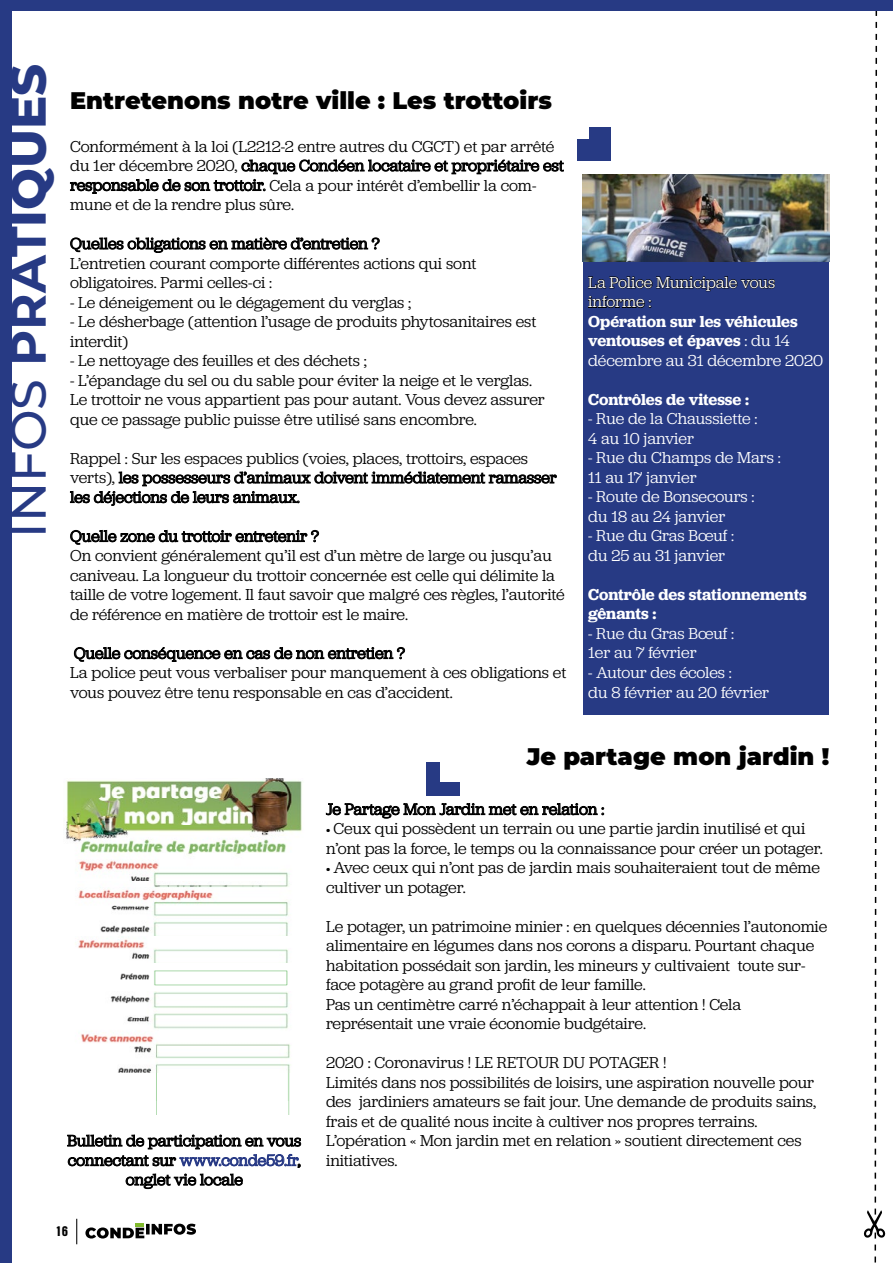
<style>
.page{position:relative;width:893px;height:1263px;background:#fff}
.page>*{position:absolute;margin:0;border:0;box-sizing:border-box;transform-origin:0 0}
.t1{font:500 49.5px "Montserrat";color:#273a84}
.t2{font:900 24px "Montserrat";color:#000}
.t3{font:16.5px/19.5px "Jubilat";color:#000}
.t4{font:16.5px/19.5px "Jubilat";color:#fff}
.t5{font:600 16.5px/19.5px "Jubilat";letter-spacing:-.005em;color:#fff}
.t6{font:900 13.5px "Nimbus San Con L";color:#000}
.s1{font-weight:700}
.s2{font-weight:800}
.s3{font-weight:400}
.s4{color:#273a84}
.s5{font-size:14.25px}
</style>
<div class="page">
<div style="left:583px;top:176px;width:245px;height:538px;background:#273a84"></div>
<svg style="left:864px;top:11px;width:21px;height:1252px"></svg>
<svg style="left:85px;top:1224px;width:111px;height:14px"></svg>
<div style="left:0;top:0;width:11px;height:1263px;background:#273a84"></div>
<div style="left:0;top:0;width:892px;height:11px;background:#273a84"></div>
<svg style="left:76px;top:1219px;width:1px;height:25px"></svg>
<div style="left:578px;top:128px;width:33px;height:33px;background:#273a84"></div>
<div style="left:70px;top:86px;width:518px;height:53px;background:#fff"></div>
<svg style="left:70px;top:159px;width:494px;height:35px"></svg>
<svg style="left:70px;top:237px;width:310px;height:16px"></svg>
<svg style="left:70px;top:471px;width:487px;height:35px"></svg>
<svg style="left:70px;top:529px;width:249px;height:16px"></svg>
<svg style="left:74px;top:647px;width:331px;height:15px"></svg>
<div style="left:427px;top:762px;width:33px;height:33px;background:#273a84"></div>
<div style="left:440px;top:742px;width:389px;height:40px;background:#fff"></div>
<svg style="left:326px;top:803px;width:278px;height:15px"></svg>
<svg style="left:67px;top:1134px;width:234px;height:55px"></svg>
<svg style="left:588px;top:276px;width:187px;height:32px"></svg>
<img style="left:583px;top:175px;width:246px;height:87px">
<img style="left:66px;top:779px;width:236px;height:335px">
<h1 class="t1" style="left:-6px;top:538px;width:475px;rotate:-90deg">INFOS <span class="s1">PRAT</span><span class="s2">IQUES</span></h1>
<h2 class="t2" style="left:70px;top:83px;width:483px">Entretenons notre ville : Les trottoirs</h2>
<p class="t3" style="left:70px;top:136px;width:495px">Conformément à la loi (L2212-2 entre autres du CGCT) et par arrêté du 1er décembre 2020, chaque Condéen locataire et propriétaire est responsable de son trottoir. Cela a pour intérêt d’embellir la com&shy;mune et de la rendre plus sûre.</p>
<p class="t3" style="left:70px;top:233px;width:408px">Quelles obligations en matière d’entretien ?<br>L’entretien courant comporte différentes actions qui sont obligatoires. Parmi celles-ci :</p>
<p class="t3" style="left:70px;top:292px;width:343px">- Le déneigement ou le dégagement du verglas ;</p>
<p class="t3" style="left:70px;top:311px;width:468px">- Le désherbage (attention l’usage de produits phytosanitaires est interdit)</p>
<p class="t3" style="left:70px;top:350px;width:298px">- Le nettoyage des feuilles et des déchets ;</p>
<p class="t3" style="left:70px;top:370px;width:476px">- L’épandage du sel ou du sable pour éviter la neige et le verglas.<br>Le trottoir ne vous appartient pas pour autant. Vous devez assurer que ce passage public puisse être utilisé sans encombre.</p>
<p class="t3" style="left:70px;top:448px;width:488px">Rappel : Sur les espaces publics (voies, places, trottoirs, espaces verts), les possesseurs d’animaux doivent immédiatement ramasser les déjections de leurs animaux.</p>
<p class="t3" style="left:70px;top:526px;width:496px">Quelle zone du trottoir entretenir ?<br>On convient généralement qu’il est d’un mètre de large ou jusqu’au caniveau. La longueur du trottoir concernée est celle qui délimite la taille de votre logement. Il faut savoir que malgré ces règles, l’autorité de référence en matière de trottoir est le maire.</p>
<p class="t3" style="left:70px;top:643px;width:498px">Quelle conséquence en cas de non entretien ?<br>La police peut vous verbaliser pour manquement à ces obligations et vous pouvez être tenu responsable en cas d’accident.</p>
<p class="t4" style="left:588px;top:272px;width:188px">La Police Municipale vous informe :</p>
<p class="t5" style="left:588px;top:311px;width:236px">Opération sur les véhicules ventouses et épaves <span class="s3">: du 14 décembre au 31 décembre 2020</span></p>
<p class="t5" style="left:588px;top:389px;width:163px">Contrôles de vitesse :</p>
<p class="t4" style="left:588px;top:409px;width:171px">- Rue de la Chaussiette :<br>4 au 10 janvier</p>
<p class="t4" style="left:588px;top:448px;width:194px">- Rue du Champs de Mars :<br>11 au 17 janvier</p>
<p class="t4" style="left:588px;top:487px;width:168px">- Route de Bonsecours : du 18 au 24 janvier</p>
<p class="t4" style="left:588px;top:526px;width:148px">- Rue du Gras Bœuf : du 25 au 31 janvier</p>
<p class="t5" style="left:588px;top:584px;width:220px">Contrôle des stationnements gênants :</p>
<p class="t4" style="left:588px;top:623px;width:148px">- Rue du Gras Bœuf :<br>1er au 7 février</p>
<p class="t4" style="left:588px;top:662px;width:182px">- Autour des écoles :<br>du 8 février au 20 février</p>
<p class="t3" style="left:67px;top:1130px;width:235px;text-align:center">Bulletin de participation en vous connectant sur <span class="s4">www.conde59.fr</span>, onglet vie locale</p>
<h2 class="t2" style="left:527px;top:739px;width:304px">Je partage mon jardin !</h2>
<p class="t3" style="left:326px;top:799px;width:280px">Je Partage Mon Jardin met en relation :</p>
<p class="t3" style="left:326px;top:818px;width:498px"><span class="s5">•</span> Ceux qui possèdent un terrain ou une partie jardin inutilisé et qui n’ont pas la force, le temps ou la connaissance pour créer un potager.</p>
<p class="t3" style="left:326px;top:857px;width:496px"><span class="s5">•</span> Avec ceux qui n’ont pas de jardin mais souhaiteraient tout de même cultiver un potager.</p>
<p class="t3" style="left:326px;top:916px;width:503px">Le potager, un patrimoine minier : en quelques décennies l’autonomie alimentaire en légumes dans nos corons a disparu. Pourtant chaque habitation possédait son jardin, les mineurs y cultivaient toute sur&shy;face potagère au grand profit de leur famille.<br>Pas un centimètre carré n’échappait à leur attention ! Cela représentait une vraie économie budgétaire.</p>
<p class="t3" style="left:326px;top:1052px;width:491px">2020 : Coronavirus ! LE RETOUR DU POTAGER !<br>Limités dans nos possibilités de loisirs, une aspiration nouvelle pour des jardiniers amateurs se fait jour. Une demande de produits sains, frais et de qualité nous incite à cultiver nos propres terrains.<br>L’opération « Mon jardin met en relation » soutient directement ces initiatives.</p>
<p class="t6" style="left:55px;top:1221px;width:14px">16</p>
</div>
